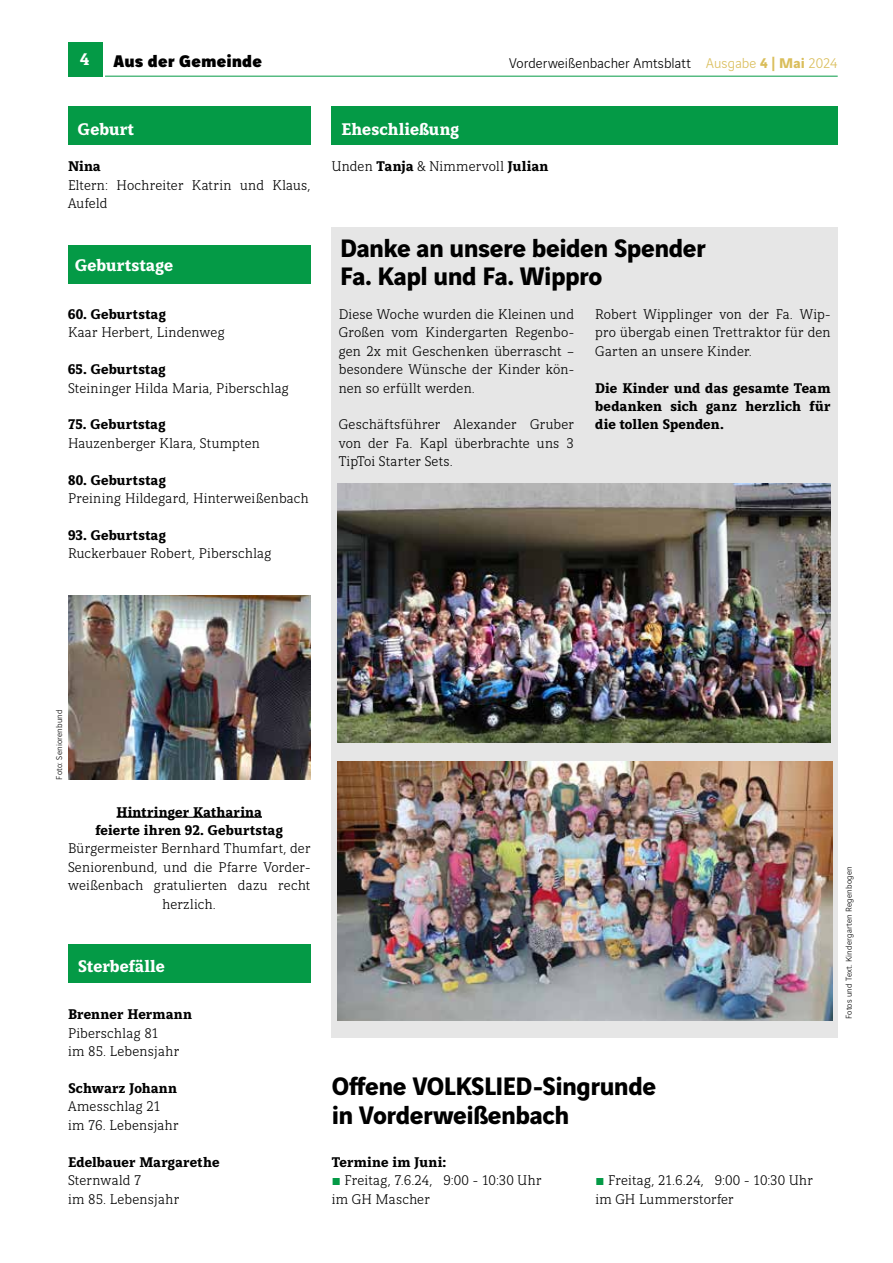
<style>
.page{position:relative;width:893px;height:1263px;background:#fff}
.page>*{position:absolute;margin:0;border:0;box-sizing:border-box;transform-origin:0 0}
.t1{font:700 27px/28.5px "Vinci Sans";letter-spacing:-.02em;color:#000}
.t2{font:700 18px "Vinci Serif";letter-spacing:.005em;color:#fff}
.t3{font:900 18px "Vinci Sans";letter-spacing:.005em;color:#000}
.t4{font:300 15px/18.5px "Vinci Serif";letter-spacing:.01em;color:#000}
.t5{font:700 15px/18.5px "Vinci Serif";letter-spacing:.01em;color:#000;text-align:justify}
.t6{font:300 15px "Vinci Sans";letter-spacing:.005em;color:#000}
.t7{font:300 9px "Vinci Sans";letter-spacing:.025em;color:#000}
.s1{color:#dabe5b}
.s2{font-weight:700;color:#dabe5b}
.s3{font-weight:700}
.s4{color:#049a46}
</style>
<div class="page">
<div style="left:68px;top:43px;width:34px;height:34px;background:#049a46"></div>
<hr style="left:105px;top:76px;width:733px;height:1px;background:#049a46">
<div style="left:68px;top:106px;width:242px;height:39px;background:#049a46"></div>
<div style="left:332px;top:227px;width:506px;height:811px;background:#e6e6e6"></div>
<img style="left:337px;top:484px;width:494px;height:259px">
<img style="left:337px;top:761px;width:495px;height:259px">
<div style="left:68px;top:245px;width:242px;height:38px;background:#049a46"></div>
<div style="left:68px;top:944px;width:242px;height:38px;background:#049a46"></div>
<div style="left:332px;top:106px;width:506px;height:39px;background:#049a46"></div>
<img style="left:68px;top:595px;width:242px;height:185px">
<hr style="left:116px;top:817px;width:146px;height:1px;background:#000">
<p class="t2" style="left:81px;top:46px;width:10px">4</p>
<p class="t3" style="left:114px;top:46px;width:150px">Aus der Gemeinde</p>
<p class="t6" style="left:509px;top:52px;width:330px">Vorderweißenbacher Amtsblatt <span class="s1">Ausgabe</span> <span class="s2">4 | Mai</span> <span class="s1">2024</span></p>
<p class="t2" style="left:78px;top:116px;width:58px">Geburt</p>
<p class="t5" style="left:68px;top:156px;width:34px">Nina</p>
<p class="t4" style="left:68px;top:175px;width:244px">Eltern: Hochreiter Katrin und Klaus,<br>Aufeld</p>
<p class="t2" style="left:75px;top:251px;width:100px">Geburtstage</p>
<p class="t5" style="left:68px;top:304px;width:99px">60. Geburtstag</p>
<p class="t4" style="left:68px;top:322px;width:158px">Kaar Herbert, Lindenweg</p>
<p class="t5" style="left:68px;top:359px;width:99px">65. Geburtstag</p>
<p class="t4" style="left:68px;top:377px;width:222px">Steininger Hilda Maria, Piberschlag</p>
<p class="t5" style="left:68px;top:414px;width:99px">75. Geburtstag</p>
<p class="t4" style="left:68px;top:433px;width:193px">Hauzenberger Klara, Stumpten</p>
<p class="t5" style="left:68px;top:470px;width:99px">80. Geburtstag</p>
<p class="t4" style="left:68px;top:488px;width:242px">Preining Hildegard, Hinterweißenbach</p>
<p class="t5" style="left:68px;top:525px;width:99px">93. Geburtstag</p>
<p class="t4" style="left:68px;top:543px;width:205px">Ruckerbauer Robert, Piberschlag</p>
<p class="t2" style="left:342px;top:116px;width:119px">Eheschließung</p>
<p class="t4" style="left:332px;top:156px;width:218px">Unden <span class="s3">Tanja</span> &amp; Nimmervoll <span class="s3">Julian</span></p>
<h1 class="t1" style="left:340px;top:231px;width:367px">Danke an unsere beiden Spender<br>Fa. Kapl und Fa. Wippro</h1>
<p class="t4" style="left:339px;top:304px;width:237px;text-align:justify">Diese Woche wurden die Kleinen und Großen vom Kindergarten Regenbo&shy;gen 2x mit Geschenken überrascht – besondere Wünsche der Kinder kön&shy;nen so erfüllt werden.</p>
<p class="t4" style="left:339px;top:414px;width:237px;text-align:justify">Geschäftsführer Alexander Gruber von der Fa. Kapl überbrachte uns 3<br>TipToi Starter Sets.</p>
<p class="t4" style="left:595px;top:304px;width:237px;text-align:justify">Robert Wipplinger von der Fa. Wip&shy;pro übergab einen Trettraktor für den Garten an unsere Kinder.</p>
<p class="t5" style="left:595px;top:377px;width:237px">Die Kinder und das gesamte Team bedanken sich ganz herzlich für die tollen Spenden.</p>
<p class="t7" style="left:53px;top:780px;width:72px;rotate:-90deg">Foto: Seniorenbund</p>
<p class="t5" style="left:95px;top:801px;width:189px;text-align:center">Hintringer Katharina feierte ihren 92. Geburtstag</p>
<p class="t4" style="left:68px;top:838px;width:244px;text-align:center">Bürgermeister Bernhard Thumfart, der<br>Seniorenbund, und die Pfarre Vorder&shy;weißenbach gratulierten dazu recht herzlich.</p>
<p class="t2" style="left:78px;top:953px;width:88px">Sterbefälle</p>
<p class="t5" style="left:68px;top:1004px;width:125px">Brenner Hermann</p>
<p class="t4" style="left:68px;top:1022px;width:113px">Piberschlag 81 im 85. Lebensjahr</p>
<p class="t5" style="left:68px;top:1078px;width:111px">Schwarz Johann</p>
<p class="t4" style="left:68px;top:1096px;width:112px">Amesschlag 21 im 76. Lebensjahr</p>
<p class="t5" style="left:68px;top:1151px;width:153px">Edelbauer Margarethe</p>
<p class="t4" style="left:68px;top:1170px;width:113px">Sternwald 7<br>im 85. Lebensjahr</p>
<h1 class="t1" style="left:332px;top:1069px;width:326px">Offene VOLKSLIED-Singrunde in Vorderweißenbach</h1>
<p class="t4" style="left:332px;top:1151px;width:211px"><span class="s3">Termine im Juni:<br></span><span class="s4">b</span> Freitag, 7.6.24, 9:00 - 10:30 Uhr im GH Mascher</p>
<p class="t4" style="left:595px;top:1170px;width:219px"><span class="s4">b</span> Freitag, 21.6.24, 9:00 - 10:30 Uhr im GH Lummerstorfer</p>
<p class="t7" style="left:842px;top:1019px;width:154px;rotate:-90deg">Fotos und Text. Kindergarten Regenbogen</p>
</div>
